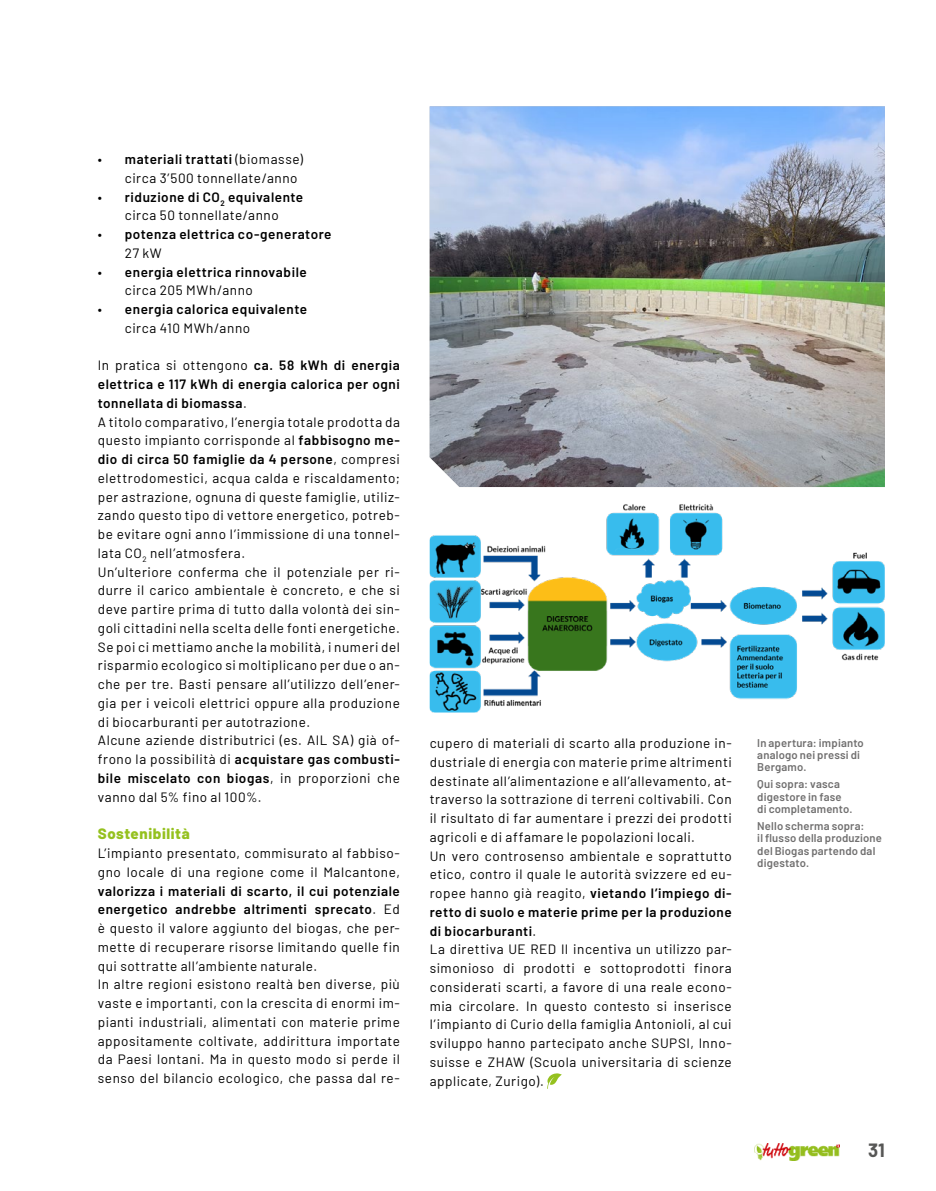
<style>
.page{position:relative;width:936px;height:1191px;background:#fff}
.page>*{position:absolute;margin:0;border:0;box-sizing:border-box;transform-origin:0 0}
.t1{font:700 18.75px "Barlow";color:#575756}
.t2{font:800 15px "Barlow";letter-spacing:.04em;color:#95c11f}
.t3{font:13.5px/18.8px "Barlow";letter-spacing:.04em;color:#000}
.t4{font:600 13.5px/18.8px "Barlow";letter-spacing:.045em;color:#000}
.t5{font:600 11.25px/12.5px "Barlow";letter-spacing:.015em;color:#706f6f}
.s1{font-weight:600}
.s2{font-weight:400}
</style>
<div class="page">
<img style="left:754px;top:1143px;width:85px;height:17px">
<img style="left:429px;top:504px;width:455px;height:208px">
<svg style="left:547px;top:1073px;width:14px;height:16px"></svg>
<img style="left:429px;top:106px;width:455px;height:381px">
<p class="t3" style="left:125px;top:149px;width:180px;text-indent:-27px">• <span class="s1">materiali trattati</span> (biomasse) circa 3’500 tonnellate/anno</p>
<p class="t4" style="left:98px;top:186px;width:207px;text-align:center"><span class="s2">•</span> riduzione di CO<sub>2</sub> equivalente <span class="s2">circa 50 tonnellate/anno</span></p>
<p class="t4" style="left:125px;top:224px;width:208px;text-indent:-27px"><span class="s2">•</span> potenza elettrica co-generatore<br><span class="s2">27 kW</span></p>
<p class="t4" style="left:125px;top:261px;width:183px;text-indent:-27px"><span class="s2">•</span> energia elettrica rinnovabile <span class="s2">circa 205 MWh/anno</span></p>
<p class="t4" style="left:125px;top:299px;width:184px;text-indent:-27px"><span class="s2">•</span> energia calorica equivalente <span class="s2">circa 410 MWh/anno</span></p>
<p class="t3" style="left:98px;top:355px;width:303px">In pratica si ottengono <span class="s1">ca. 58 kWh di energia elettrica e 117 kWh di energia calorica per ogni tonnellata di biomassa</span>.<br>A titolo comparativo, l’energia totale prodotta da questo impianto corrisponde al <span class="s1">fabbisogno me&shy;dio di circa 50 famiglie da 4 persone</span>, compresi elettrodomestici, acqua calda e riscaldamento; per astrazione, ognuna di queste famiglie, utiliz&shy;zando questo tipo di vettore energetico, potreb&shy;be evitare ogni anno l’immissione di una tonnel&shy;lata CO<sub>2</sub> nell’atmosfera.<br>Un’ulteriore conferma che il potenziale per ri&shy;durre il carico ambientale è concreto, e che si deve partire prima di tutto dalla volontà dei sin&shy;goli cittadini nella scelta delle fonti energetiche.<br>Se poi ci mettiamo anche la mobilità, i numeri del risparmio ecologico si moltiplicano per due o an&shy;che per tre. Basti pensare all’utilizzo dell’ener&shy;gia per i veicoli elettrici oppure alla produzione di biocarburanti per autotrazione.<br>Alcune aziende distributrici (es. AIL SA) già of&shy;frono la possibilità di <span class="s1">acquistare gas combusti&shy;bile miscelato con biogas</span>, in proporzioni che vanno dal 5% fino al 100%.</p>
<p class="t2" style="left:98px;top:822px;width:93px">Sostenibilità</p>
<p class="t3" style="left:98px;top:842px;width:303px">L’impianto presentato, commisurato al fabbiso&shy;gno locale di una regione come il Malcantone,</p>
<p class="t3" style="left:98px;top:880px;width:303px"><span class="s1">valorizza i materiali di scarto, il cui potenziale energetico andrebbe altrimenti sprecato</span>. Ed è questo il valore aggiunto del biogas, che per&shy;mette di recuperare risorse limitando quelle fin qui sottratte all’ambiente naturale.<br>In altre regioni esistono realtà ben diverse, più vaste e importanti, con la crescita di enormi im&shy;pianti industriali, alimentati con materie prime appositamente coltivate, addirittura importate da Paesi lontani. Ma in questo modo si perde il senso del bilancio ecologico, che passa dal re-</p>
<p class="t3" style="left:429px;top:733px;width:303px">cupero di materiali di scarto alla produzione in&shy;dustriale di energia con materie prime altrimenti destinate all’alimentazione e all’allevamento, at&shy;traverso la sottrazione di terreni coltivabili. Con il risultato di far aumentare i prezzi dei prodotti agricoli e di affamare le popolazioni locali.<br>Un vero controsenso ambientale e soprattutto etico, contro il quale le autorità svizzere ed eu&shy;ropee hanno già reagito, <span class="s1">vietando l’impiego di&shy;retto di suolo e materie prime per la produzione di biocarburanti</span>.<br>La direttiva UE RED II incentiva un utilizzo par&shy;simonioso di prodotti e sottoprodotti finora considerati scarti, a favore di una reale econo&shy;mia circolare. In questo contesto si inserisce l’impianto di Curio della famiglia Antonioli, al cui sviluppo hanno partecipato anche SUPSI, Inno&shy;suisse e ZHAW (Scuola universitaria di scienze applicate, Zurigo).</p>
<p class="t5" style="left:757px;top:735px;width:108px">In apertura: impianto analogo nei pressi di<br>Bergamo.</p>
<p class="t5" style="left:757px;top:777px;width:97px">Qui sopra: vasca digestore in fase di completamento.</p>
<p class="t5" style="left:757px;top:818px;width:126px">Nello scherma sopra:<br>il flusso della produzione del Biogas partendo dal digestato.</p>
<h1 class="t1" style="left:868px;top:1136px;width:18px">31</h1>
</div>
